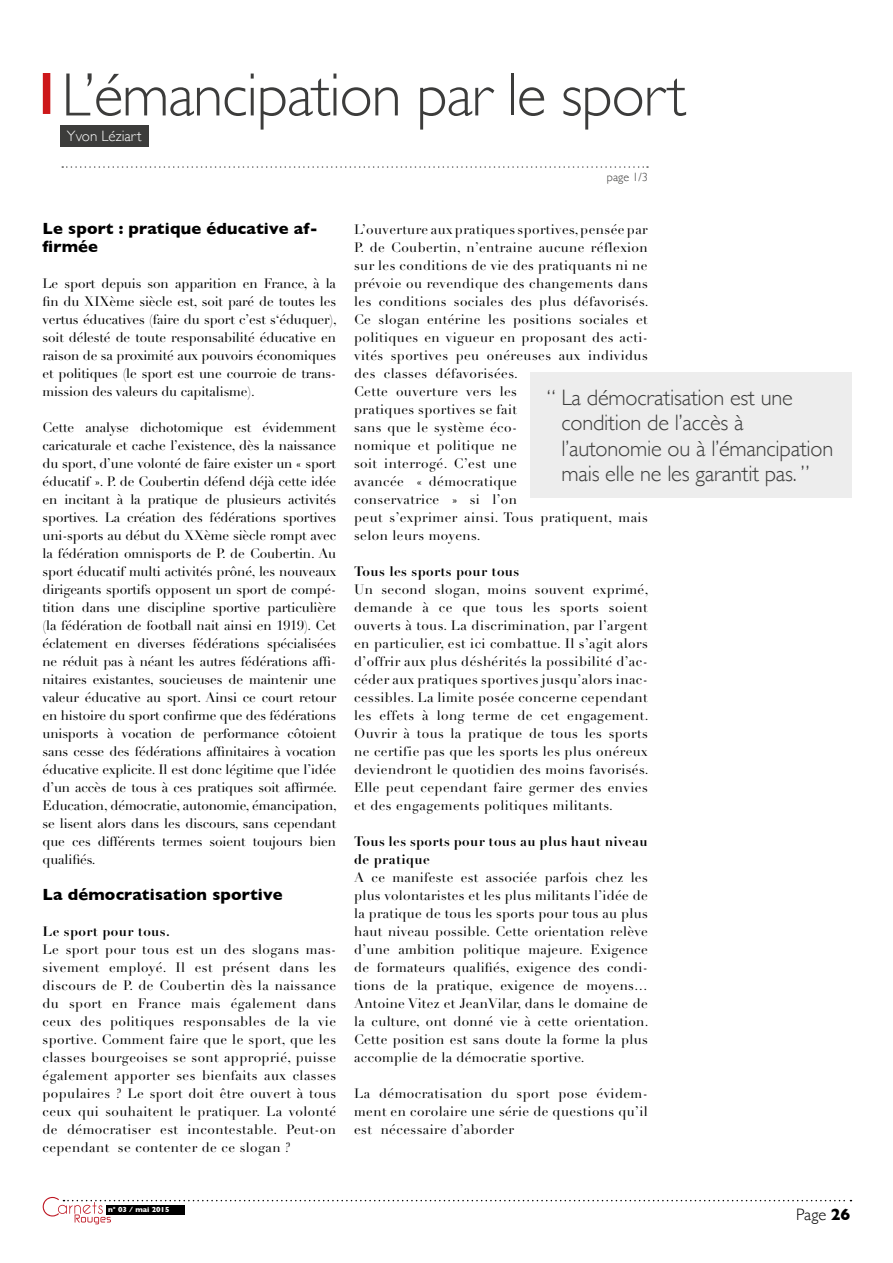
<style>
.page{position:relative;width:893px;height:1263px;background:#fff}
.page>*{position:absolute;margin:0;border:0;box-sizing:border-box;transform-origin:0 0}
.t1{font:300 61.5px "Gill Sans";letter-spacing:-.02em;color:#3c3c3b}
.t2{font:300 22.35px/25.5px "Gill Sans";letter-spacing:-.01em;color:#3c3c3b}
.t3{font:700 16.5px/18px "Gill Sans";letter-spacing:.01em;color:#000}
.t4{font:300 16.5px "Gill Sans";color:#000}
.t5{font:300 15px "Gill Sans";color:#fff}
.t6{font:13.5px/18px "Didot LH";letter-spacing:.03em;color:#000;text-align:justify}
.t7{font:700 13.5px/18px "Didot LH";letter-spacing:.03em;color:#000}
.t8{font:300 12px "Gill Sans";color:#3c3c3b}
.t9{font:700 7.5px "Gill Sans";color:#fff}
.s1{font-weight:700}
</style>
<div class="page">
<div style="left:43px;top:73px;width:7px;height:41px;background:#cd171a"></div>
<div style="left:61px;top:125px;width:88px;height:22px;background:#3c3c3b"></div>
<svg style="left:43px;top:1197px;width:808px;height:27px"></svg>
<svg style="left:62px;top:166px;width:586px;height:2px"></svg>
<div style="left:530px;top:372px;width:321px;height:126px;background:#ededed"></div>
<h1 class="t1" style="left:61px;top:47px;width:626px">L’émancipation par le sport</h1>
<p class="t5" style="left:67px;top:125px;width:76px">Yvon Léziart</p>
<p class="t3" style="left:43px;top:219px;width:277px">Le sport : pratique éducative af&shy;firmée</p>
<p class="t6" style="left:43px;top:275px;width:296px">Le sport depuis son apparition en France, à la fin du XIXème siècle est, soit paré de toutes les vertus éducatives (faire du sport c’est s‘éduquer), soit délesté de toute responsabilité éducative en raison de sa proximité aux pouvoirs économiques et politiques (le sport est une courroie de trans&shy;mission des valeurs du capitalisme).</p>
<p class="t6" style="left:43px;top:419px;width:296px">Cette analyse dichotomique est évidemment caricaturale et cache l’existence, dès la naissance du sport, d’une volonté de faire exister un « sport éducatif ». P. de Coubertin défend déjà cette idée en incitant à la pratique de plusieurs activités sportives. La création des fédérations sportives uni-sports au début du XXème siècle rompt avec la fédération omnisports de P. de Coubertin. Au sport éducatif multi activités prôné, les nouveaux dirigeants sportifs opposent un sport de compé&shy;tition dans une discipline sportive particulière (la fédération de football nait ainsi en 1919). Cet éclatement en diverses fédérations spécialisées ne réduit pas à néant les autres fédérations affi&shy;nitaires existantes, soucieuses de maintenir une valeur éducative au sport. Ainsi ce court retour en histoire du sport confirme que des fédérations unisports à vocation de performance côtoient sans cesse des fédérations affinitaires à vocation éducative explicite. Il est donc légitime que l’idée d’un accès de tous à ces pratiques soit affirmée.<br>Education, démocratie, autonomie, émancipation, se lisent alors dans les discours, sans cependant que ces différents termes soient toujours bien qualifiés.</p>
<p class="t3" style="left:43px;top:885px;width:241px">La démocratisation sportive</p>
<p class="t7" style="left:43px;top:922px;width:129px">Le sport pour tous.</p>
<p class="t6" style="left:43px;top:941px;width:295px">Le sport pour tous est un des slogans mas&shy;sivement employé. Il est présent dans les discours de P. de Coubertin dès la naissance du sport en France mais également dans ceux des politiques responsables de la vie sportive. Comment faire que le sport, que les classes bourgeoises se sont approprié, puisse également apporter ses bienfaits aux classes populaires ? Le sport doit être ouvert à tous ceux qui souhaitent le pratiquer. La volonté de démocratiser est incontestable. Peut-on cependant se contenter de ce slogan ?</p>
<p class="t8" style="left:607px;top:167px;width:42px">page 1/3</p>
<p class="t6" style="left:354px;top:221px;width:296px;text-align:left">L’ouverture aux pratiques sportives, pensée par P. de Coubertin, n’entraine aucune réflexion sur les conditions de vie des pratiquants ni ne prévoie ou revendique des changements dans les conditions sociales des plus défavorisés.<br>Ce slogan entérine les positions sociales et politiques en vigueur en proposant des acti&shy;vités sportives peu onéreuses aux individus des classes défavorisées.<br>Cette ouverture vers les<br>pratiques sportives se fait<br>sans que le système éco-<br>nomique et politique ne<br>soit interrogé. C’est une<br>avancée « démocratique<br>conservatrice » si l’on<br>peut s’exprimer ainsi. Tous pratiquent, mais selon leurs moyens.</p>
<p class="t7" style="left:354px;top:562px;width:167px">Tous les sports pour tous</p>
<p class="t6" style="left:354px;top:581px;width:296px">Un second slogan, moins souvent exprimé, demande à ce que tous les sports soient ouverts à tous. La discrimination, par l’argent en particulier, est ici combattue. Il s’agit alors d’offrir aux plus déshérités la possibilité d’ac&shy;céder aux pratiques sportives jusqu’alors inac&shy;cessibles. La limite posée concerne cependant les effets à long terme de cet engagement.<br>Ouvrir à tous la pratique de tous les sports ne certifie pas que les sports les plus onéreux deviendront le quotidien des moins favorisés.<br>Elle peut cependant faire germer des envies et des engagements politiques militants.</p>
<p class="t7" style="left:354px;top:832px;width:295px">Tous les sports pour tous au plus haut niveau de pratique</p>
<p class="t6" style="left:354px;top:868px;width:296px">A ce manifeste est associée parfois chez les plus volontaristes et les plus militants l’idée de la pratique de tous les sports pour tous au plus haut niveau possible. Cette orientation relève d’une ambition politique majeure. Exigence de formateurs qualifiés, exigence des condi&shy;tions de la pratique, exigence de moyens… Antoine Vitez et JeanVilar, dans le domaine de la culture, ont donné vie à cette orientation.<br>Cette position est sans doute la forme la plus accomplie de la démocratie sportive.</p>
<p class="t6" style="left:354px;top:1084px;width:295px">La démocratisation du sport pose évidem&shy;ment en corolaire une série de questions qu’il est nécessaire d’aborder</p>
<h2 class="t2" style="left:561px;top:383px;width:273px;text-indent:-15px">“ La démocratisation est une condition de l’accès à l’autonomie ou à l’émancipation mais elle ne les garantit pas. ”</h2>
<p class="t9" style="left:108px;top:1204px;width:63px">n° 03 / mai 2015</p>
<p class="t4" style="left:796px;top:1201px;width:56px">Page <span class="s1">26</span></p>
</div>
